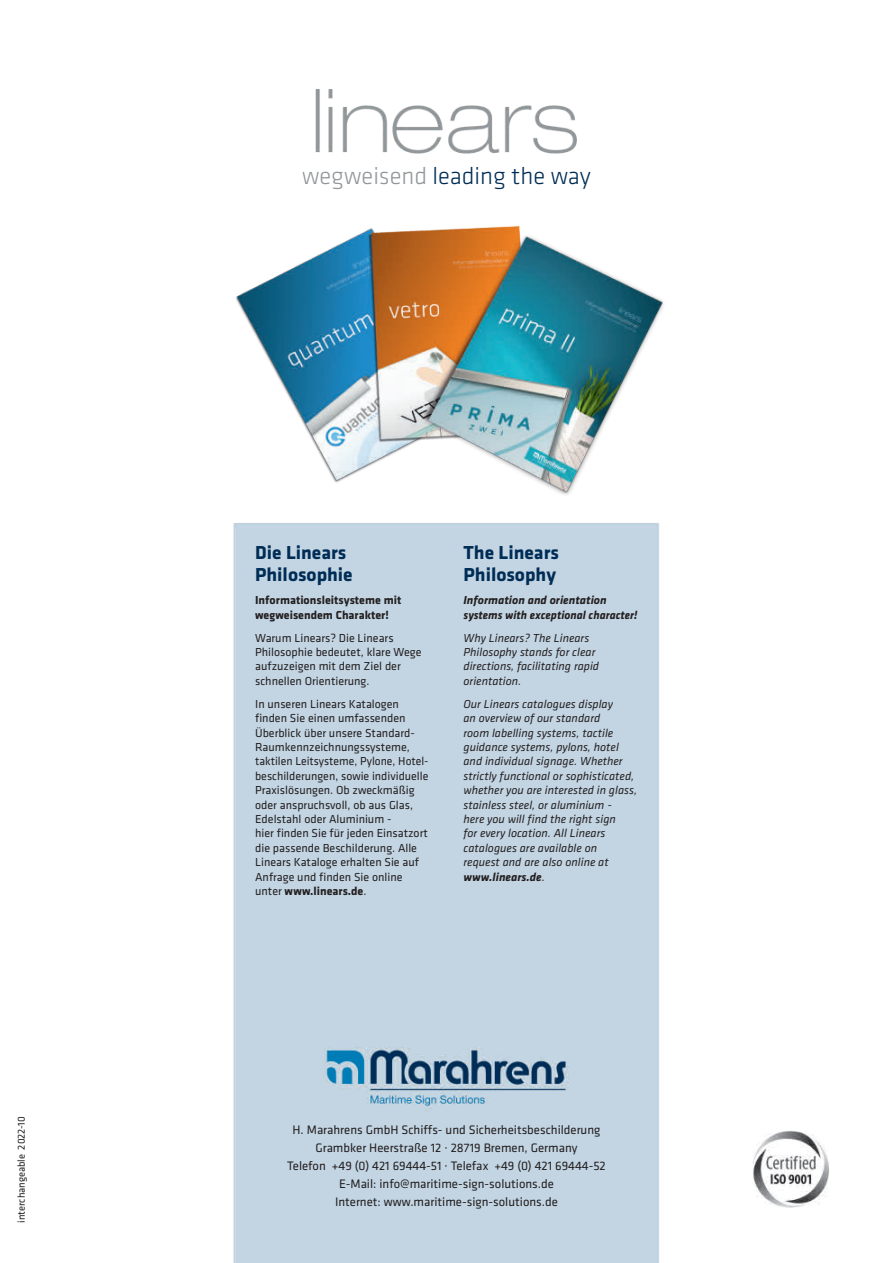
<style>
.page{position:relative;width:893px;height:1263px;background:#fff}
.page>*{position:absolute;margin:0;border:0;box-sizing:border-box;transform-origin:0 0}
.t1{font:300 24.75px "Klavika";color:#002d56}
.t2{font:700 19.5px/22.5px "Klavika";color:#002d56}
.t3{font:12.75px/18px "Klavika";color:#231f20;text-align:center}
.t4{font:12px/14.4px "Klavika";color:#231f20}
.t5{font:italic 12px/14.4px "Klavika";color:#231f20}
.t6{font:italic 700 12px/14.4px "Klavika";color:#231f20}
.t7{font:700 12px/14.4px "Klavika";color:#231f20}
.t8{font:10.5px "Klavika";color:#231f20}
.s1{color:#92979a}
.s2{font-weight:700}
</style>
<div class="page">
<img style="left:233px;top:89px;width:596px;height:1174px">
<p class="t8" style="left:16px;top:1223px;width:108px;rotate:-90deg">interchangeable 2022-10</p>
<h1 class="t1" style="left:302px;top:163px;width:290px"><span class="s1">wegweisend</span> leading the way</h1>
<h2 class="t2" style="left:255px;top:542px;width:99px">Die Linears<br>Philosophie</h2>
<p class="t7" style="left:255px;top:593px;width:148px">Informationsleitsysteme mit wegweisendem Charakter!</p>
<p class="t4" style="left:255px;top:631px;width:168px">Warum Linears? Die Linears<br>Philosophie bedeutet, klare Wege aufzuzeigen mit dem Ziel der schnellen Orientierung.</p>
<p class="t4" style="left:255px;top:697px;width:175px">In unseren Linears Katalogen finden Sie einen umfassenden<br>Überblick über unsere Standard-<br>Raumkennzeichnungssysteme, taktilen Leitsysteme, Pylone, Hotel&shy;beschilderungen, sowie individuelle<br>Praxislösungen. Ob zweckmäßig oder anspruchsvoll, ob aus Glas,<br>Edelstahl oder Aluminium -<br>hier finden Sie für jeden Einsatzort die passende Beschilderung. Alle<br>Linears Kataloge erhalten Sie auf<br>Anfrage und finden Sie online unter <span class="s2">www.linears.de</span>.</p>
<h2 class="t2" style="left:463px;top:542px;width:97px">The Linears<br>Philosophy</h2>
<p class="t6" style="left:463px;top:593px;width:175px">Information and orientation systems with exceptional character!</p>
<p class="t5" style="left:463px;top:631px;width:137px">Why Linears? The Linears<br>Philosophy stands for clear directions, facilitating rapid orientation.</p>
<p class="t5" style="left:463px;top:697px;width:175px">Our Linears catalogues display<br>an overview of our standard<br>room labelling systems, tactile guidance systems, pylons, hotel and individual signage. Whether strictly functional or sophisticated, whether you are interested in glass, stainless steel, or aluminium -<br>here you will find the right sign<br>for every location. All Linears catalogues are available on<br>request and are also online at <span class="s2">www.linears.de</span>.</p>
<p class="t3" style="left:287px;top:1121px;width:320px">H. Marahrens GmbH Schiffs- und Sicherheitsbeschilderung Grambker Heerstraße 12 · 28719 Bremen, Germany<br>Telefon +49 (0) 421 69444-51 · Telefax +49 (0) 421 69444-52<br>E-Mail: info@maritime-sign-solutions.de<br>Internet: www.maritime-sign-solutions.de</p>
</div>
